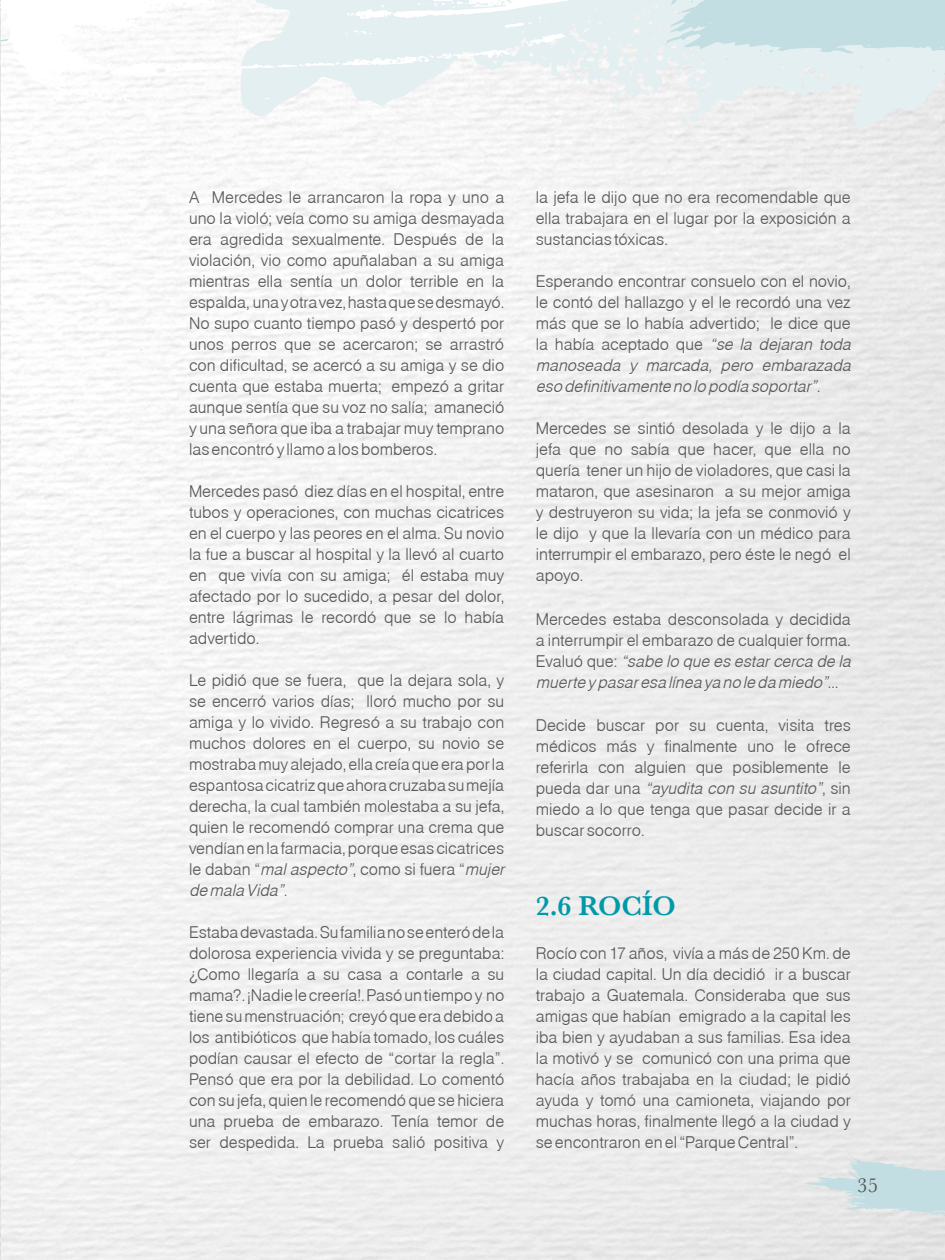
<style>
.page{position:relative;width:945px;height:1260px;background:#fff}
.page>*{position:absolute;margin:0;border:0;box-sizing:border-box;transform-origin:0 0}
.t1{font:600 28px "Baskerville";color:#0099a8}
.t2{font:21px "Baskerville";color:#58595b}
.t3{font:17.5px/21px "Nimbus Sans Becker No 5 T Lig";color:#58595b;text-align:justify}
.s1{font-style:italic}
</style>
<div class="page">
<svg style="left:805px;top:1159px;width:140px;height:59px;background:#d2e1e3"></svg>
<svg style="left:0;top:0;width:945px;height:126px"></svg>
<p class="t3" style="left:189px;top:186px;width:317px">A Mercedes le arrancaron la ropa y uno a uno la violó; veía como su amiga desmayada era agredida sexualmente. Después de la violación, vio como apuñalaban a su amiga mientras ella sentía un dolor terrible en la espalda, una y otra vez, hasta que se desmayó.<br>No supo cuanto tiempo pasó y despertó por unos perros que se acercaron; se arrastró con dificultad, se acercó a su amiga y se dio cuenta que estaba muerta; empezó a gritar aunque sentía que su voz no salía; amaneció y una señora que iba a trabajar muy temprano las encontró y llamo a los bomberos.</p>
<p class="t3" style="left:189px;top:480px;width:317px">Mercedes pasó diez días en el hospital, entre tubos y operaciones, con muchas cicatrices en el cuerpo y las peores en el alma. Su novio la fue a buscar al hospital y la llevó al cuarto en que vivía con su amiga; él estaba muy afectado por lo sucedido, a pesar del dolor, entre lágrimas le recordó que se lo había advertido.</p>
<p class="t3" style="left:189px;top:669px;width:321px;text-align:left">Le pidió que se fuera, que la dejara sola, y se encerró varios días; lloró mucho por su amiga y lo vivido. Regresó a su trabajo con muchos dolores en el cuerpo, su novio se mostraba muy alejado, ella creía que era por la espantosa cicatriz que ahora cruzaba su mejía derecha, la cual también molestaba a su jefa, quien le recomendó comprar una crema que vendían en la farmacia, porque esas cicatrices le daban “<span class="s1">malaspecto”</span>, como si fuera “<span class="s1">mujer de mala Vida”.</span></p>
<p class="t3" style="left:189px;top:921px;width:317px">Estaba devastada. Su familia no se enteró de la dolorosa experiencia vivida y se preguntaba: ¿Como llegaría a su casa a contarle a su mama?. ¡Nadie le creería!. Pasó un tiempo y no tiene su menstruación; creyó que era debido a los antibióticos que había tomado, los cuáles podían causar el efecto de “cortar la regla”.<br>Pensó que era por la debilidad. Lo comentó con su jefa, quien le recomendó que se hiciera una prueba de embarazo. Tenía temor de ser despedida. La prueba salió positiva y</p>
<p class="t3" style="left:536px;top:186px;width:317px">la jefa le dijo que no era recomendable que ella trabajara en el lugar por la exposición a sustancias tóxicas.</p>
<p class="t3" style="left:536px;top:270px;width:321px;text-align:left">Esperando encontrar consuelo con el novio, le contó del hallazgo y el le recordó una vez más que se lo había advertido; le dice que la había aceptado que <span class="s1">“se la dejaran toda manoseada y marcada, pero embarazada eso definitivamente no lo podía soportar”.</span></p>
<p class="t3" style="left:536px;top:417px;width:317px">Mercedes se sintió desolada y le dijo a la jefa que no sabía que hacer, que ella no quería tener un hijo de violadores, que casi la mataron, que asesinaron a su mejor amiga y destruyeron su vida; la jefa se conmovió y le dijo y que la llevaría con un médico para interrumpir el embarazo, pero éste le negó el apoyo.</p>
<p class="t3" style="left:536px;top:608px;width:321px;text-align:left">Mercedes estaba desconsolada y decidida a interrumpir el embarazo de cualquier forma.<br>E v a l u ó q u e : <span class="s1">“sabe lo que es estarcerca de la muerte y pasaresa línea ya no le da miedo”</span>…</p>
<p class="t3" style="left:536px;top:715px;width:317px">Decide buscar por su cuenta, visita tres médicos más y finalmente uno le ofrece referirla con alguien que posiblemente le p u e d a d a r u n a <span class="s1">“ayudita con su asuntito”</span>, s i n miedo a lo que tenga que pasar decide ir a buscar socorro.</p>
<h1 class="t1" style="left:536px;top:890px;width:142px">2.6 ROCÍO</h1>
<p class="t3" style="left:536px;top:942px;width:317px">Rocío con 17 años, vivía a más de 250 Km. de la ciudad capital. Un día decidió ir a buscar trabajo a Guatemala. Consideraba que sus amigas que habían emigrado a la capital les iba bien y ayudaban a sus familias. Esa idea la motivó y se comunicó con una prima que hacía años trabajaba en la ciudad; le pidió ayuda y tomó una camioneta, viajando por muchas horas, finalmente llegó a la ciudad y se encontraron en el “Parque Central”.</p>
<p class="t2" style="left:857px;top:1173px;width:22px">35</p>
</div>
